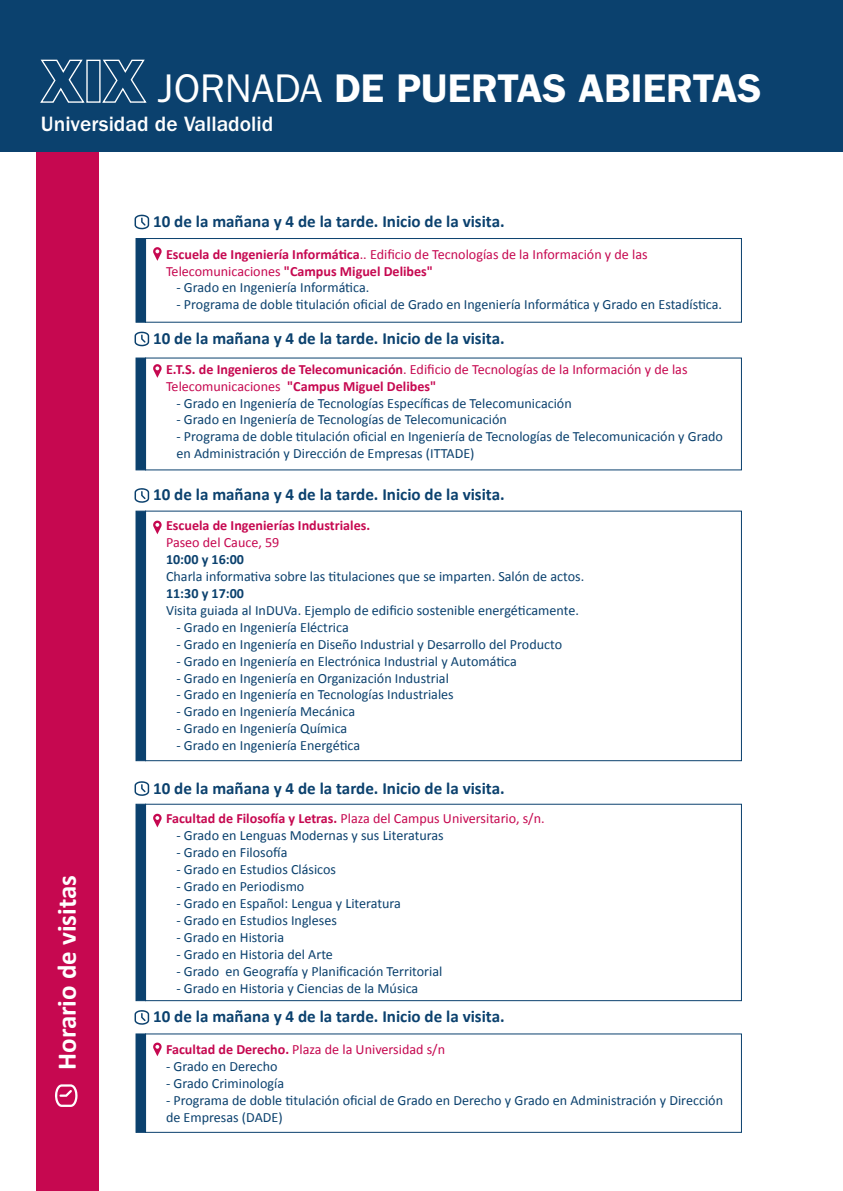
<style>
.page{position:relative;width:843px;height:1191px;background:#fff}
.page>*{position:absolute;margin:0;border:0;box-sizing:border-box;transform-origin:0 0}
.t1{font:600 40.2px "ITC Franklin Gothic Std";color:#fff}
.t2{font:700 27px "Calibri";color:#fff}
.t3{font:500 21.4px "ITC Franklin Gothic Std";color:#fff}
.t4{font:700 17px "Calibri";color:#0b416e}
.t5{font:14px/17px "Calibri";color:#0b416e}
.t6{font:14px/17px "Calibri";color:#c60850}
.t7{font:700 14px "Calibri";color:#c60850}
.t8{font:700 14px "Calibri";color:#0b416e}
.s1{font-weight:400}
.s2{font-weight:700}
</style>
<div class="page">
<div style="left:36px;top:0;width:63px;height:1191px;background:#c60850"></div>
<div style="left:0;top:0;width:843px;height:152px;background:#0b416e"></div>
<svg style="left:153px;top:247px;width:9px;height:14px"></svg>
<svg style="left:135px;top:214px;width:14px;height:15px"></svg>
<div style="left:145px;top:238px;width:596px;height:84px;border:1px solid #0b416e"></div>
<svg style="left:153px;top:1042px;width:9px;height:14px"></svg>
<svg style="left:135px;top:1010px;width:14px;height:14px"></svg>
<svg style="left:153px;top:364px;width:9px;height:14px"></svg>
<svg style="left:135px;top:331px;width:14px;height:15px"></svg>
<svg style="left:153px;top:520px;width:9px;height:14px"></svg>
<svg style="left:135px;top:488px;width:14px;height:15px"></svg>
<div style="left:145px;top:511px;width:596px;height:250px;border:1px solid #0b416e"></div>
<svg style="left:153px;top:813px;width:9px;height:14px"></svg>
<svg style="left:135px;top:781px;width:14px;height:15px"></svg>
<div style="left:145px;top:804px;width:596px;height:197px;border:1px solid #0b416e"></div>
<svg style="left:40px;top:59px;width:45px;height:44px"></svg>
<div style="left:86px;top:60px;width:15px;height:43px;border:1px solid #fff"></div>
<svg style="left:102px;top:59px;width:45px;height:44px"></svg>
<div style="left:136px;top:358px;width:10px;height:112px;background:#0b416e"></div>
<div style="left:136px;top:804px;width:10px;height:197px;background:#0b416e"></div>
<div style="left:136px;top:511px;width:10px;height:250px;background:#0b416e"></div>
<div style="left:136px;top:1033px;width:10px;height:99px;background:#0b416e"></div>
<div style="left:136px;top:238px;width:10px;height:84px;background:#0b416e"></div>
<svg style="left:55px;top:1084px;width:23px;height:23px"></svg>
<h1 class="t1" style="left:158px;top:64px;width:605px"><span class="s1">JORNADA</span> DE PUERTAS ABIERTAS</h1>
<h3 class="t3" style="left:41px;top:112px;width:234px">Universidad de Valladolid</h3>
<h2 class="t2" style="left:50px;top:1070px;width:196px;rotate:-90deg">Horario de visitas</h2>
<p class="t4" style="left:153px;top:211px;width:353px">10 de la mañana y 4 de la tarde. Inicio de la visita.</p>
<p class="t6" style="left:166px;top:245px;width:483px"><span class="s2">Escuela de Ingeniería Informática</span>.. Edificio de Tecnologías de la Información y de las<br>Telecomunicaciones <span class="s2">"Campus Miguel Delibes"</span></p>
<p class="t5" style="left:176px;top:279px;width:194px">- Grado en Ingeniería Informática.</p>
<p class="t5" style="left:176px;top:295px;width:547px">- Programa de doble titulación oficial de Grado en Ingeniería Informática y Grado en Estadística.</p>
<p class="t4" style="left:153px;top:328px;width:353px">10 de la mañana y 4 de la tarde. Inicio de la visita.</p>
<p class="t6" style="left:166px;top:360px;width:523px"><span class="s2">E.T.S. de Ingenieros de Telecomunicación</span>. Edificio de Tecnologías de la Información y de las<br>Telecomunicaciones <span class="s2">"Campus Miguel Delibes"</span></p>
<p class="t5" style="left:176px;top:394px;width:397px">- Grado en Ingeniería de Tecnologías Específicas de Telecomunicación</p>
<p class="t5" style="left:176px;top:411px;width:332px">- Grado en Ingeniería de Tecnologías de Telecomunicación</p>
<p class="t5" style="left:176px;top:427px;width:548px">- Programa de doble titulación oficial en Ingeniería de Tecnologías de Telecomunicación y Grado en Administración y Dirección de Empresas (ITTADE)</p>
<p class="t4" style="left:153px;top:484px;width:353px">10 de la mañana y 4 de la tarde. Inicio de la visita.</p>
<p class="t7" style="left:166px;top:517px;width:206px">Escuela de Ingenierías Industriales.</p>
<p class="t6" style="left:166px;top:533px;width:115px">Paseo del Cauce, 59</p>
<p class="t8" style="left:166px;top:551px;width:80px">10:00 y 16:00</p>
<p class="t5" style="left:166px;top:567px;width:420px">Charla informativa sobre las titulaciones que se imparten. Salón de actos.</p>
<p class="t8" style="left:166px;top:584px;width:80px">11:30 y 17:00</p>
<p class="t5" style="left:166px;top:601px;width:414px">Visita guiada al InDUVa. Ejemplo de edificio sostenible energéticamente.</p>
<p class="t5" style="left:176px;top:618px;width:174px">- Grado en Ingeniería Eléctrica</p>
<p class="t5" style="left:176px;top:635px;width:387px">- Grado en Ingeniería en Diseño Industrial y Desarrollo del Producto</p>
<p class="t5" style="left:176px;top:652px;width:342px">- Grado en Ingeniería en Electrónica Industrial y Automática</p>
<p class="t5" style="left:176px;top:668px;width:274px">- Grado en Ingeniería en Organización Industrial</p>
<p class="t5" style="left:176px;top:685px;width:279px">- Grado en Ingeniería en Tecnologías Industriales</p>
<p class="t5" style="left:176px;top:702px;width:180px">- Grado en Ingeniería Mecánica</p>
<p class="t5" style="left:176px;top:719px;width:172px">- Grado en Ingeniería Química</p>
<p class="t5" style="left:176px;top:736px;width:185px">- Grado en Ingeniería Energética</p>
<p class="t4" style="left:153px;top:777px;width:353px">10 de la mañana y 4 de la tarde. Inicio de la visita.</p>
<p class="t6" style="left:166px;top:809px;width:380px"><span class="s2">Facultad de Filosofía y Letras.</span> Plaza del Campus Universitario, s/n.</p>
<p class="t5" style="left:176px;top:826px;width:269px">- Grado en Lenguas Modernas y sus Literaturas</p>
<p class="t5" style="left:176px;top:843px;width:112px">- Grado en Filosofía</p>
<p class="t5" style="left:176px;top:860px;width:161px">- Grado en Estudios Clásicos</p>
<p class="t5" style="left:176px;top:877px;width:129px">- Grado en Periodismo</p>
<p class="t5" style="left:176px;top:894px;width:226px">- Grado en Español: Lengua y Literatura</p>
<p class="t5" style="left:176px;top:911px;width:162px">- Grado en Estudios Ingleses</p>
<p class="t5" style="left:176px;top:928px;width:109px">- Grado en Historia</p>
<p class="t5" style="left:176px;top:945px;width:158px">- Grado en Historia del Arte</p>
<p class="t5" style="left:176px;top:961px;width:267px">- Grado en Geografía y Planificación Territorial</p>
<p class="t5" style="left:176px;top:978px;width:243px">- Grado en Historia y Ciencias de la Música</p>
<p class="t4" style="left:153px;top:1006px;width:353px">10 de la mañana y 4 de la tarde. Inicio de la visita.</p>
<p class="t6" style="left:166px;top:1040px;width:281px"><span class="s2">Facultad de Derecho.</span> Plaza de la Universidad s/n</p>
<p class="t5" style="left:166px;top:1057px;width:113px">- Grado en Derecho</p>
<p class="t5" style="left:166px;top:1074px;width:120px">- Grado Criminología</p>
<p class="t5" style="left:166px;top:1091px;width:558px">- Programa de doble titulación oficial de Grado en Derecho y Grado en Administración y Dirección de Empresas (DADE)</p>
</div>
